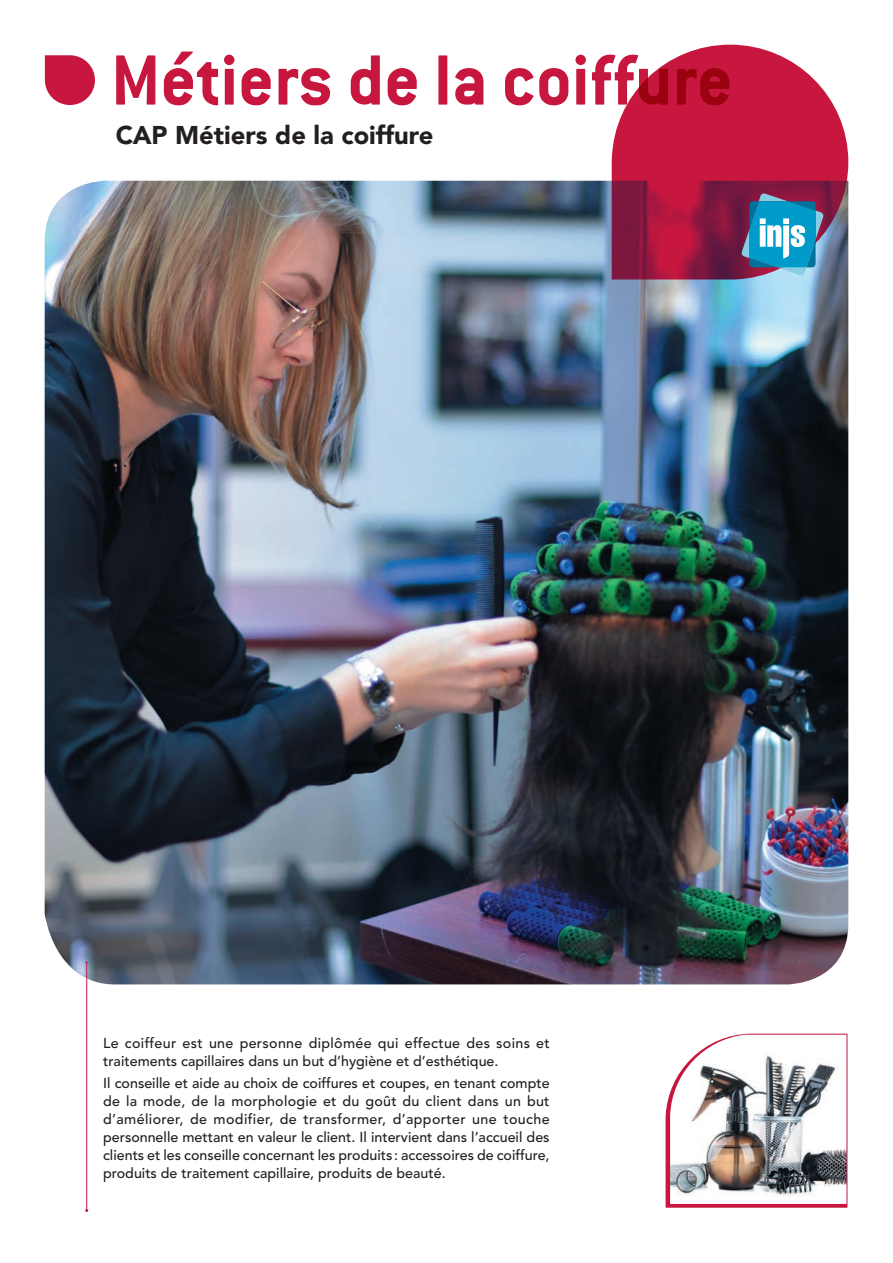
<style>
.page{position:relative;width:893px;height:1263px;background:#fff}
.page>*{position:absolute;margin:0;border:0;box-sizing:border-box;transform-origin:0 0}
.t1{font:700 78px "Conduit ITC";color:#c7173f}
.t2{font:900 25.5px "Avenir LT";color:#231f20}
.t3{font:500 14.25px/18px "Avenir LT";color:#231f20}
</style>
<div class="page">
<img style="left:45px;top:181px;width:803px;height:803px">
<svg style="left:45px;top:55px;width:50px;height:50px;background:#d03d5e"></svg>
<svg style="left:612px;top:45px;width:236px;height:234px;background:#b93759"></svg>
<svg style="left:742px;top:193px;width:82px;height:82px;background:#5390b3"></svg>
<svg style="left:666px;top:1034px;width:181px;height:174px"></svg>
<img style="left:670px;top:1035px;width:176px;height:169px">
<hr style="left:86px;top:962px;width:1px;height:248px;background:#c7173f">
<h1 class="t1" style="left:111px;top:35px;width:623px">Métiers de la coiffure</h1>
<h2 class="t2" style="left:115px;top:119px;width:320px">CAP Métiers de la coiffure</h2>
<p class="t3" style="left:103px;top:1034px;width:448px">Le coiffeur est une personne diplômée qui effectue des soins et traitements capillaires dans un but d’hygiène et d’esthétique.</p>
<p class="t3" style="left:103px;top:1074px;width:448px;text-align:justify">Il conseille et aide au choix de coiffures et coupes, en tenant compte de la mode, de la morphologie et du goût du client dans un but d’améliorer, de modifier, de transformer, d’apporter une touche personnelle mettant en valeur le client. Il intervient dans l’accueil des clients et les conseille concernant les produits : accessoires de coiffure, produits de traitement capillaire, produits de beauté.</p>
</div>
